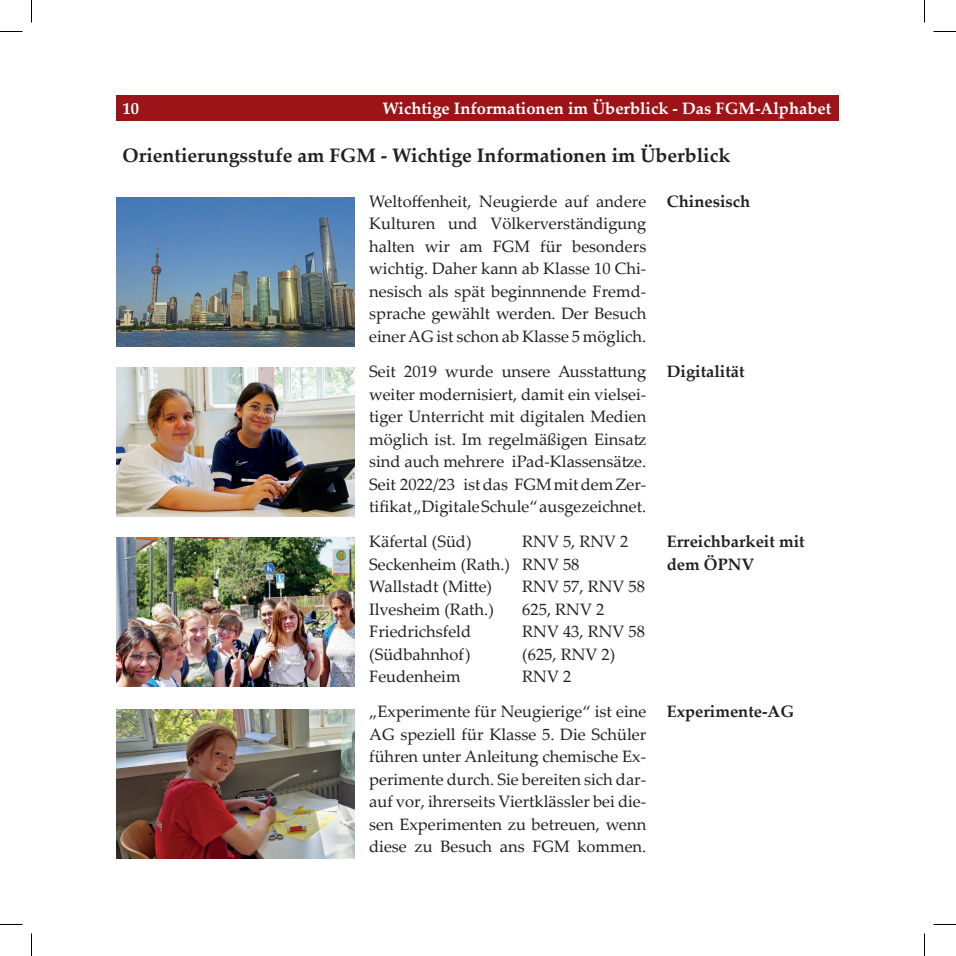
<style>
.page{position:relative;width:956px;height:956px;background:#fff}
.page>*{position:absolute;margin:0;border:0;box-sizing:border-box;transform-origin:0 0}
.t1{font:700 19.5px "Palatino Linotype";color:#231f20}
.t2{font:16.5px/22.5px "Palatino Linotype";color:#231f20;text-align:justify}
.t3{font:700 16.5px/22.5px "Palatino Linotype";color:#231f20}
.t4{font:700 16.5px "Palatino Linotype";color:#fff}
</style>
<div class="page">
<div style="left:117px;top:95px;width:722px;height:26px;background:#9c1418"></div>
<img style="left:117px;top:367px;width:238px;height:149px">
<img style="left:117px;top:537px;width:238px;height:149px">
<img style="left:117px;top:197px;width:238px;height:149px">
<img style="left:117px;top:710px;width:238px;height:149px">
<svg style="left:0;top:31px;width:22px;height:1px"></svg>
<svg style="left:933px;top:31px;width:23px;height:1px"></svg>
<svg style="left:0;top:924px;width:22px;height:1px"></svg>
<svg style="left:933px;top:924px;width:23px;height:1px"></svg>
<svg style="left:31px;top:0;width:1px;height:23px"></svg>
<svg style="left:31px;top:933px;width:1px;height:23px"></svg>
<svg style="left:924px;top:0;width:1px;height:23px"></svg>
<svg style="left:924px;top:933px;width:1px;height:23px"></svg>
<p class="t4" style="left:123px;top:97px;width:18px">10</p>
<p class="t4" style="left:382px;top:97px;width:450px">Wichtige Informationen im Überblick - Das FGM-Alphabet</p>
<p class="t1" style="left:123px;top:141px;width:609px">Orientierungsstufe am FGM - Wichtige Informationen im Überblick</p>
<p class="t2" style="left:369px;top:189px;width:279px">Weltoffenheit, Neugierde auf andere Kulturen und Völkerverständigung halten wir am FGM für besonders wichtig. Daher kann ab Klasse 10 Chi&shy;nesisch als spät beginnnende Fremd&shy;sprache gewählt werden. Der Besuch einer AG ist schon ab Klasse 5 möglich.</p>
<p class="t3" style="left:667px;top:189px;width:85px">Chinesisch</p>
<p class="t2" style="left:369px;top:360px;width:279px">Seit 2019 wurde unsere Ausstattung weiter modernisiert, damit ein vielsei&shy;tiger Unterricht mit digitalen Medien möglich ist. Im regelmäßigen Einsatz sind auch mehrere iPad-Klassensätze.<br>Seit 2022/23 ist das FGM mit dem Zer&shy;tifikat „Digitale Schule“ ausgezeichnet.</p>
<p class="t3" style="left:667px;top:360px;width:79px">Digitalität</p>
<p class="t2" style="left:369px;top:530px;width:142px;text-align:left">Käfertal (Süd)<br>Seckenheim (Rath.)<br>Wallstadt (Mitte)<br>Ilvesheim (Rath.)<br>Friedrichsfeld (Südbahnhof)<br>Feudenheim</p>
<p class="t2" style="left:522px;top:530px;width:124px;text-align:left">RNV 5, RNV 2<br>RNV 58<br>RNV 57, RNV 58<br>625, RNV 2<br>RNV 43, RNV 58 (625, RNV 2)<br>RNV 2</p>
<p class="t3" style="left:667px;top:530px;width:139px">Erreichbarkeit mit dem ÖPNV</p>
<p class="t2" style="left:369px;top:700px;width:279px">„Experimente für Neugierige“ ist eine AG speziell für Klasse 5. Die Schüler führen unter Anleitung chemische Ex&shy;perimente durch. Sie bereiten sich dar&shy;auf vor, ihrerseits Viertklässler bei die&shy;sen Experimenten zu betreuen, wenn diese zu Besuch ans FGM kommen.</p>
<p class="t3" style="left:667px;top:700px;width:129px">Experimente-AG</p>
</div>
